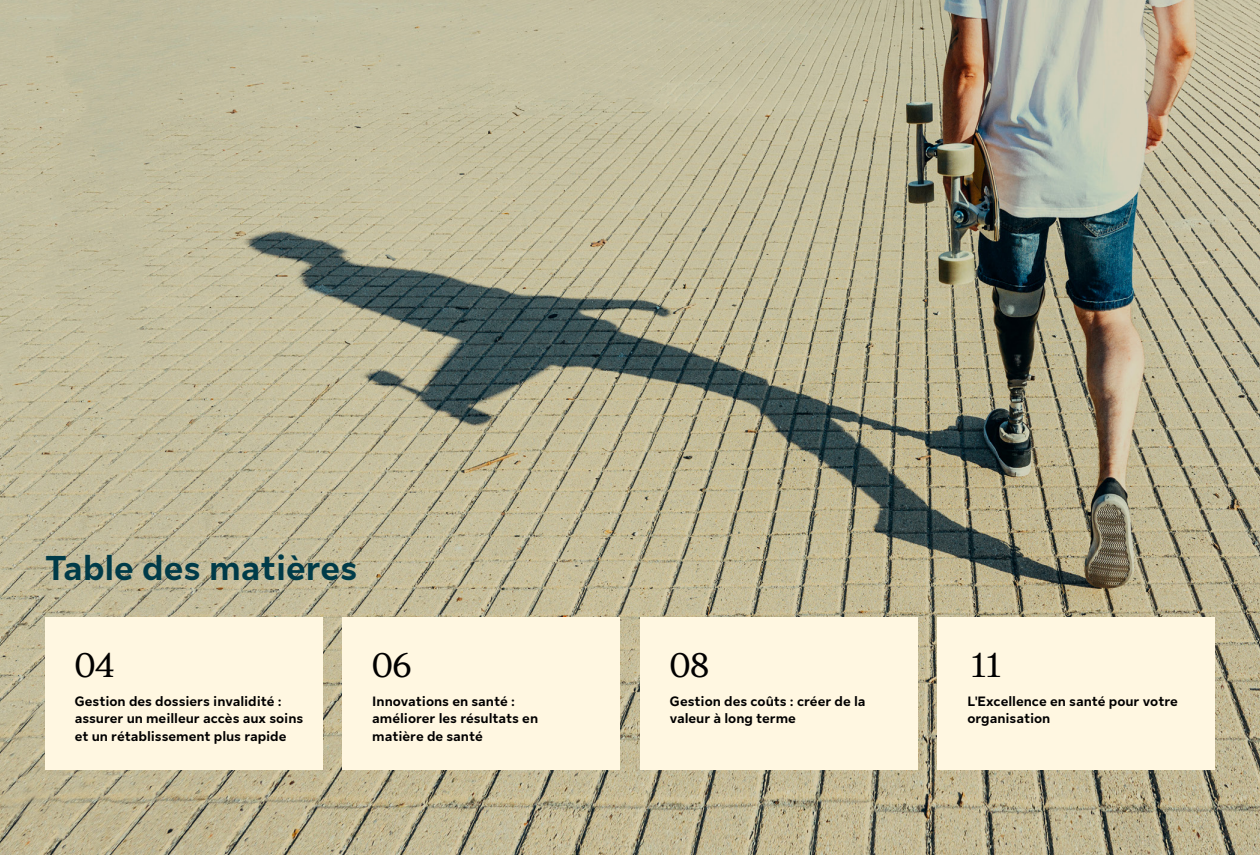
<style>
.page{position:relative;width:1260px;height:855px;background:#fff}
.page>*{position:absolute;margin:0;border:0;box-sizing:border-box;transform-origin:0 0}
.t1{font:700 35px "Sun Life New Text";color:#003b49}
.t2{font:700 33.75px "Sun Life New Display";color:#000}
.t3{font:700 13.75px/17.5px "Sun Life New Text";color:#000}
</style>
<div class="page">
<img style="left:0;top:0;width:1260px;height:855px">
<div style="left:45px;top:618px;width:277px;height:152px;background:#fff7e1"></div>
<div style="left:343px;top:618px;width:277px;height:152px;background:#fff7e1"></div>
<div style="left:640px;top:618px;width:277px;height:152px;background:#fff7e1"></div>
<div style="left:938px;top:618px;width:277px;height:152px;background:#fff7e1"></div>
<h1 class="t1" style="left:45px;top:543px;width:314px">Table des matières</h1>
<h2 class="t2" style="left:75px;top:643px;width:42px">04</h2>
<h2 class="t2" style="left:372px;top:643px;width:41px">06</h2>
<p class="t3" style="left:372px;top:691px;width:167px">Innovations en santé : améliorer les résultats en matière de santé</p>
<p class="t3" style="left:75px;top:691px;width:230px">Gestion des dossiers invalidité : assurer un meilleur accès aux soins et un rétablissement plus rapide</p>
<h2 class="t2" style="left:670px;top:643px;width:41px">08</h2>
<p class="t3" style="left:670px;top:691px;width:197px">Gestion des coûts : créer de la valeur à long terme</p>
<h2 class="t2" style="left:971px;top:643px;width:32px">11</h2>
<p class="t3" style="left:967px;top:691px;width:212px">L'Excellence en santé pour votre organisation</p>
</div>
